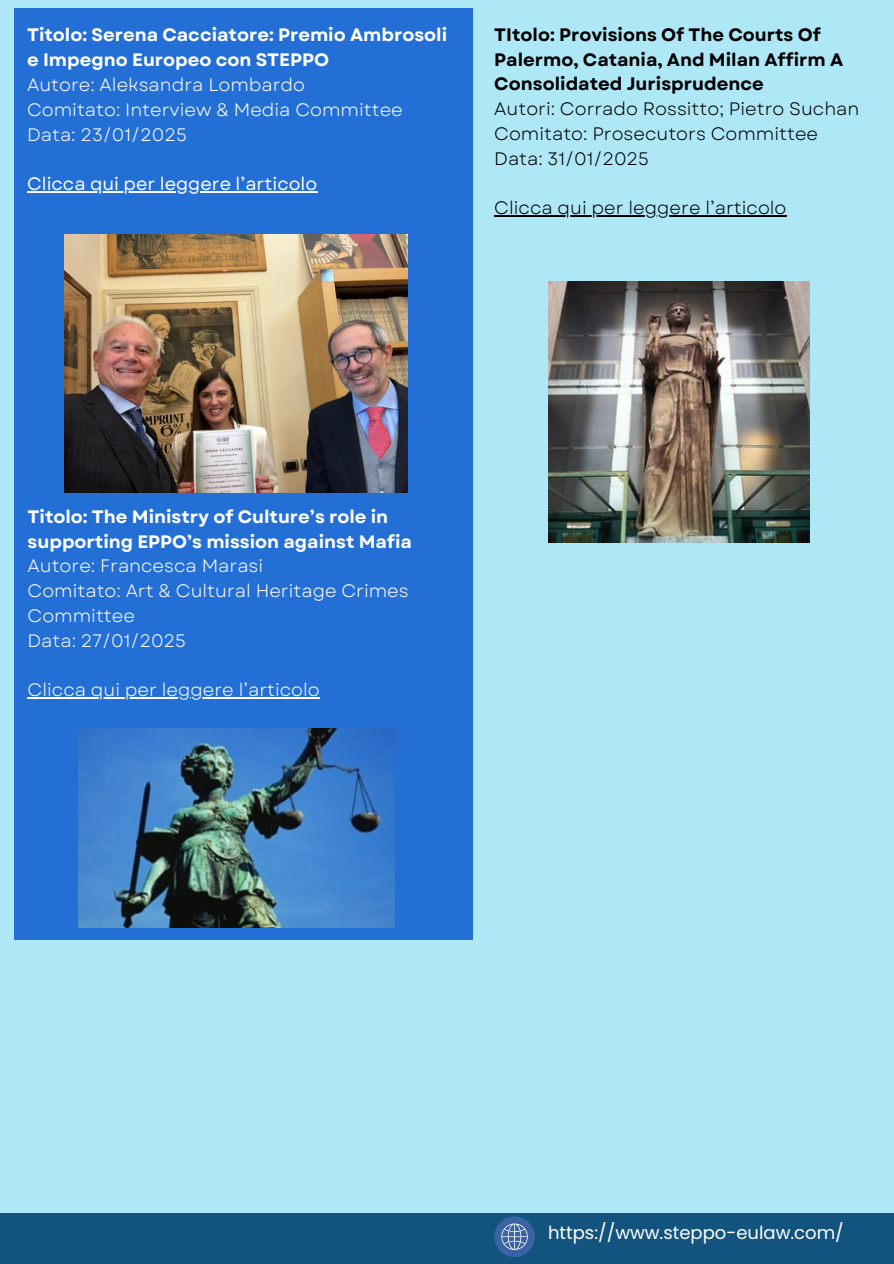
<style>
.page{position:relative;width:894px;height:1264px;background:#fff}
.page>*{position:absolute;margin:0;border:0;box-sizing:border-box;transform-origin:0 0}
.t1{font:18px/24.8px "Garet";color:#fff}
.t2{font:700 18px/24.8px "Garet";color:#000}
.t3{font:18px "Poppins";color:#fff}
.t4{font:18px "Garet";color:#fff}
.t5{font:18px "Garet";color:#000}
.s1{font-weight:700}
.s2{font-weight:400}
</style>
<div class="page">
<div style="left:0;top:0;width:893px;height:1263px;background:#aee7f6"></div>
<div style="left:0;top:1213px;width:893px;height:50px;background:#13547e"></div>
<svg style="left:494px;top:1216px;width:40px;height:40px"></svg>
<div style="left:15px;top:8px;width:458px;height:931px;background:#236fd6"></div>
<img style="left:64px;top:235px;width:343px;height:257px">
<img style="left:79px;top:728px;width:315px;height:199px">
<img style="left:548px;top:281px;width:261px;height:261px">
<hr style="left:27px;top:191px;width:290px;height:1px;background:#fff">
<hr style="left:28px;top:697px;width:292px;height:1px;background:#fff">
<hr style="left:494px;top:215px;width:292px;height:1px;background:#000">
<h1 class="t1" style="left:27px;top:23px;width:421px"><span class="s1">Titolo: Serena Cacciatore: Premio Ambrosoli e Impegno Europeo con STEPPO<br></span>Autore: Aleksandra Lombardo<br>Comitato: Interview &amp; Media Committee<br>Data: 23/01/2025</h1>
<p class="t4" style="left:27px;top:171px;width:291px">Clicca qui per leggere l’articolo</p>
<p class="t2" style="left:494px;top:22px;width:366px">TItolo: Provisions Of The Courts Of<br>Palermo, Catania, And Milan Affirm A<br>Consolidated Jurisprudence<br><span class="s2">Autori: Corrado Rossitto; Pietro Suchan<br>Comitato: Prosecutors Committee<br>Data: 31/01/2025</span></p>
<h1 class="t5" style="left:494px;top:195px;width:293px">Clicca qui per leggere l’articolo</h1>
<h1 class="t1" style="left:28px;top:504px;width:386px"><span class="s1">Titolo: The Ministry of Culture’s role in supporting EPPO’s mission against Mafia<br></span>Autore: Francesca Marasi<br>Comitato: Art &amp; Cultural Heritage Crimes<br>Committee<br>Data: 27/01/2025</h1>
<h1 class="t1" style="left:28px;top:677px;width:293px">Clicca qui per leggere l’articolo</h1>
<h1 class="t3" style="left:548px;top:1219px;width:297px">https://www.steppo-eulaw.com/</h1>
</div>
